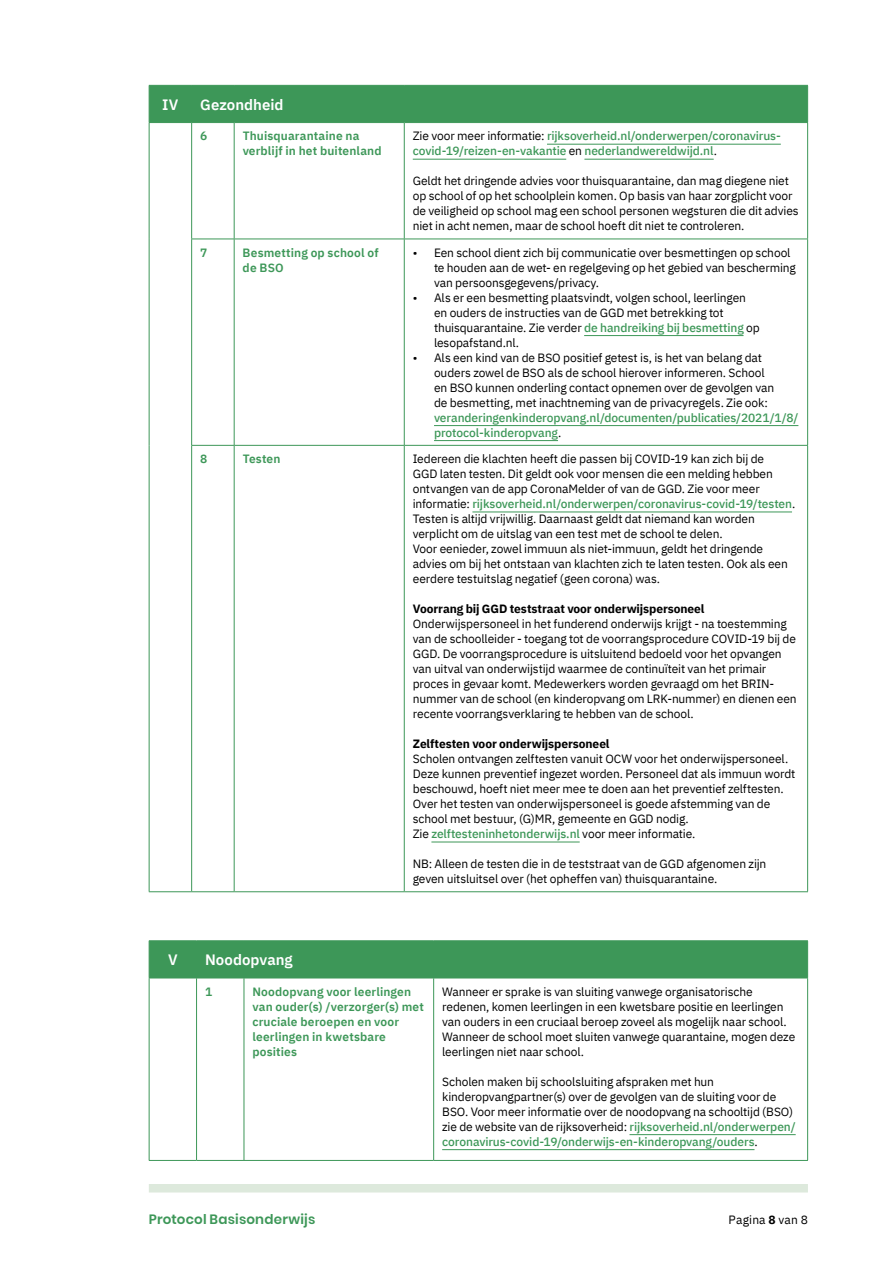
<style>
.page{position:relative;width:893px;height:1263px;background:#fff}
.page>*{position:absolute;margin:0;border:0;box-sizing:border-box;transform-origin:0 0}
.t1{font:600 15px "IBM Plex Sans";color:#fff}
.t2{font:600 13.5px "Poppins";letter-spacing:.015em;color:#3d9758}
.t3{font:12px/15px "IBM Plex Sans";letter-spacing:-.01em;color:#000}
.t4{font:500 12px/15px "IBM Plex Sans";letter-spacing:-.01em;color:#3d9758}
.t5{font:600 12px/15px "IBM Plex Sans";letter-spacing:.01em;color:#3d9758}
.t6{font:700 12px "IBM Plex Sans";letter-spacing:-.01em;color:#000}
.t7{font:12px "IBM Plex Sans";letter-spacing:.01em;color:#000}
.s1{font-weight:400;color:#000}
.s2{font-weight:500;color:#3d9758}
.s3{font-weight:700}
</style>
<div class="page">
<div style="left:149px;top:1184px;width:659px;height:8px;background:#dde9dc"></div>
<div style="left:150px;top:86px;width:657px;height:36px;background:#3d9758"></div>
<svg style="left:192px;top:123px;width:615px;height:768px"></svg>
<hr style="left:149px;top:85px;width:43px;height:1px;background:#3d9758">
<hr style="left:149px;top:86px;width:1px;height:36px;background:#3d9758">
<hr style="left:192px;top:85px;width:42px;height:1px;background:#3d9758">
<hr style="left:191px;top:86px;width:1px;height:36px;background:#3d9758">
<hr style="left:234px;top:85px;width:170px;height:1px;background:#3d9758">
<hr style="left:404px;top:85px;width:404px;height:1px;background:#3d9758">
<hr style="left:807px;top:86px;width:1px;height:36px;background:#3d9758">
<hr style="left:149px;top:122px;width:43px;height:1px;background:#3d9758">
<hr style="left:149px;top:891px;width:43px;height:1px;background:#3d9758">
<hr style="left:149px;top:123px;width:1px;height:116px;background:#3d9758">
<hr style="left:149px;top:239px;width:1px;height:206px;background:#3d9758">
<hr style="left:149px;top:445px;width:1px;height:446px;background:#3d9758">
<hr style="left:192px;top:122px;width:42px;height:1px;background:#3d9758">
<hr style="left:191px;top:123px;width:1px;height:116px;background:#3d9758">
<hr style="left:234px;top:122px;width:170px;height:1px;background:#3d9758">
<hr style="left:234px;top:123px;width:1px;height:116px;background:#3d9758">
<hr style="left:404px;top:122px;width:404px;height:1px;background:#3d9758">
<hr style="left:404px;top:123px;width:1px;height:116px;background:#3d9758">
<hr style="left:807px;top:123px;width:1px;height:116px;background:#3d9758">
<hr style="left:191px;top:239px;width:43px;height:1px;background:#3d9758">
<hr style="left:191px;top:239px;width:1px;height:206px;background:#3d9758">
<hr style="left:234px;top:239px;width:170px;height:1px;background:#3d9758">
<hr style="left:234px;top:239px;width:1px;height:206px;background:#3d9758">
<hr style="left:404px;top:239px;width:404px;height:1px;background:#3d9758">
<hr style="left:404px;top:239px;width:1px;height:206px;background:#3d9758">
<hr style="left:807px;top:239px;width:1px;height:206px;background:#3d9758">
<hr style="left:191px;top:445px;width:43px;height:1px;background:#3d9758">
<hr style="left:191px;top:446px;width:1px;height:445px;background:#3d9758">
<hr style="left:234px;top:445px;width:170px;height:1px;background:#3d9758">
<hr style="left:234px;top:446px;width:1px;height:445px;background:#3d9758">
<hr style="left:404px;top:445px;width:404px;height:1px;background:#3d9758">
<hr style="left:404px;top:446px;width:1px;height:445px;background:#3d9758">
<hr style="left:807px;top:446px;width:1px;height:445px;background:#3d9758">
<hr style="left:192px;top:891px;width:42px;height:1px;background:#3d9758">
<hr style="left:234px;top:891px;width:170px;height:1px;background:#3d9758">
<hr style="left:404px;top:891px;width:404px;height:1px;background:#3d9758">
<hr style="left:547px;top:144px;width:234px;height:1px;background:#3d9758">
<hr style="left:413px;top:159px;width:153px;height:1px;background:#3d9758">
<hr style="left:584px;top:159px;width:130px;height:1px;background:#3d9758">
<hr style="left:584px;top:335px;width:159px;height:1px;background:#3d9758">
<hr style="left:434px;top:425px;width:364px;height:1px;background:#3d9758">
<hr style="left:434px;top:440px;width:124px;height:1px;background:#3d9758">
<hr style="left:472px;top:511px;width:320px;height:1px;background:#3d9758">
<hr style="left:431px;top:841px;width:149px;height:1px;background:#3d9758">
<div style="left:150px;top:941px;width:657px;height:37px;background:#3d9758"></div>
<hr style="left:149px;top:940px;width:48px;height:1px;background:#3d9758">
<hr style="left:149px;top:941px;width:1px;height:37px;background:#3d9758">
<hr style="left:197px;top:940px;width:47px;height:1px;background:#3d9758">
<hr style="left:196px;top:941px;width:1px;height:37px;background:#3d9758">
<hr style="left:244px;top:940px;width:190px;height:1px;background:#3d9758">
<hr style="left:434px;top:940px;width:374px;height:1px;background:#3d9758">
<hr style="left:807px;top:941px;width:1px;height:37px;background:#3d9758">
<hr style="left:149px;top:978px;width:48px;height:1px;background:#3d9758">
<hr style="left:149px;top:978px;width:1px;height:182px;background:#3d9758">
<hr style="left:149px;top:1160px;width:48px;height:1px;background:#3d9758">
<hr style="left:197px;top:978px;width:47px;height:1px;background:#3d9758">
<hr style="left:196px;top:978px;width:1px;height:182px;background:#3d9758">
<hr style="left:244px;top:978px;width:190px;height:1px;background:#3d9758">
<hr style="left:244px;top:978px;width:1px;height:182px;background:#3d9758">
<hr style="left:434px;top:978px;width:374px;height:1px;background:#3d9758">
<hr style="left:433px;top:978px;width:1px;height:182px;background:#3d9758">
<hr style="left:807px;top:978px;width:1px;height:182px;background:#3d9758">
<hr style="left:197px;top:1160px;width:47px;height:1px;background:#3d9758">
<hr style="left:244px;top:1160px;width:190px;height:1px;background:#3d9758">
<hr style="left:434px;top:1160px;width:374px;height:1px;background:#3d9758">
<hr style="left:629px;top:1134px;width:167px;height:1px;background:#3d9758">
<hr style="left:442px;top:1149px;width:312px;height:1px;background:#3d9758">
<p class="t1" style="left:162px;top:93px;width:18px">IV</p>
<p class="t1" style="left:200px;top:93px;width:85px">Gezondheid</p>
<p class="t5" style="left:200px;top:128px;width:9px">6</p>
<p class="t5" style="left:243px;top:128px;width:140px">Thuisquarantaine na verblijf in het buitenland</p>
<p class="t4" style="left:413px;top:128px;width:370px"><span class="s1">Zie voor meer informatie:</span> rijksoverheid.nl/onderwerpen/coronavirus&shy;covid-19/reizen-en-vakantie <span class="s1">en</span> nederlandwereldwijd.nl<span class="s1">.</span></p>
<p class="t3" style="left:413px;top:173px;width:388px">Geldt het dringende advies voor thuisquarantaine, dan mag diegene niet op school of op het schoolplein komen. Op basis van haar zorgplicht voor de veiligheid op school mag een school personen wegsturen die dit advies niet in acht nemen, maar de school hoeft dit niet te controleren.</p>
<p class="t5" style="left:200px;top:244px;width:9px">7</p>
<p class="t5" style="left:243px;top:244px;width:137px">Besmetting op school of de BSO</p>
<p class="t3" style="left:434px;top:244px;width:363px;text-indent:-21px">• Een school dient zich bij communicatie over besmettingen op school te houden aan de wet- en regelgeving op het gebied van bescherming van persoonsgegevens/privacy.</p>
<p class="t3" style="left:434px;top:289px;width:327px;text-indent:-21px">• Als er een besmetting plaatsvindt, volgen school, leerlingen en ouders de instructies van de GGD met betrekking tot thuisquarantaine. Zie verder <span class="s2">de handreiking bij besmetting</span> op lesopafstand.nl.</p>
<p class="t3" style="left:434px;top:349px;width:342px;text-indent:-21px">• Als een kind van de BSO positief getest is, is het van belang dat ouders zowel de BSO als de school hierover informeren. School en BSO kunnen onderling contact opnemen over de gevolgen van de besmetting, met inachtneming van de privacyregels. Zie ook:</p>
<p class="t4" style="left:434px;top:409px;width:366px">veranderingenkinderopvang.nl/documenten/publicaties/2021/1/8/ protocol-kinderopvang<span class="s1">.</span></p>
<p class="t5" style="left:200px;top:450px;width:9px">8</p>
<p class="t5" style="left:243px;top:450px;width:39px">Testen</p>
<p class="t3" style="left:413px;top:450px;width:384px">Iedereen die klachten heeft die passen bij COVID-19 kan zich bij de<br>GGD laten testen. Dit geldt ook voor mensen die een melding hebben ontvangen van de app CoronaMelder of van de GGD. Zie voor meer informatie: <span class="s2">rijksoverheid.nl/onderwerpen/coronavirus-covid-19/testen</span>.<br>Testen is altijd vrijwillig. Daarnaast geldt dat niemand kan worden verplicht om de uitslag van een test met de school te delen.<br>Voor eenieder, zowel immuun als niet-immuun, geldt het dringende advies om bij het ontstaan van klachten zich te laten testen. Ook als een eerdere testuitslag negatief (geen corona) was.</p>
<p class="t6" style="left:413px;top:599px;width:293px">Voorrang bij GGD teststraat voor onderwijspersoneel</p>
<p class="t3" style="left:413px;top:615px;width:385px">Onderwijspersoneel in het funderend onderwijs krijgt - na toestemming van de schoolleider - toegang tot de voorrangsprocedure COVID-19 bij de GGD. De voorrangsprocedure is uitsluitend bedoeld voor het opvangen van uitval van onderwijstijd waarmee de continuïteit van het primair proces in gevaar komt. Medewerkers worden gevraagd om het BRIN&shy;nummer van de school (en kinderopvang om LRK-nummer) en dienen een recente voorrangsverklaring te hebben van de school.</p>
<p class="t6" style="left:413px;top:734px;width:198px">Zelftesten voor onderwijspersoneel</p>
<p class="t3" style="left:413px;top:750px;width:384px">Scholen ontvangen zelftesten vanuit OCW voor het onderwijspersoneel.<br>Deze kunnen preventief ingezet worden. Personeel dat als immuun wordt beschouwd, hoeft niet meer mee te doen aan het preventief zelftesten.<br>Over het testen van onderwijspersoneel is goede afstemming van de school met bestuur, (G)MR, gemeente en GGD nodig.<br>Zie <span class="s2">zelftesteninhetonderwijs.nl</span> voor meer informatie.</p>
<p class="t3" style="left:413px;top:855px;width:355px">NB: Alleen de testen die in de teststraat van de GGD afgenomen zijn geven uitsluitsel over (het opheffen van) thuisquarantaine.</p>
<p class="t1" style="left:168px;top:948px;width:11px">V</p>
<p class="t1" style="left:205px;top:948px;width:89px">Noodopvang</p>
<p class="t5" style="left:205px;top:983px;width:9px">1</p>
<p class="t5" style="left:252px;top:983px;width:173px">Noodopvang voor leerlingen van ouder(s) /verzorger(s) met cruciale beroepen en voor leerlingen in kwetsbare posities</p>
<p class="t3" style="left:442px;top:983px;width:355px">Wanneer er sprake is van sluiting vanwege organisatorische redenen, komen leerlingen in een kwetsbare positie en leerlingen van ouders in een cruciaal beroep zoveel als mogelijk naar school.<br>Wanneer de school moet sluiten vanwege quarantaine, mogen deze leerlingen niet naar school.</p>
<p class="t3" style="left:442px;top:1073px;width:355px">Scholen maken bij schoolsluiting afspraken met hun kinderopvangpartner(s) over de gevolgen van de sluiting voor de BSO. Voor meer informatie over de noodopvang na schooltijd (BSO) zie de website van de rijksoverheid: <span class="s2">rijksoverheid.nl/onderwerpen/ coronavirus-covid-19/onderwijs-en-kinderopvang/ouders</span>.</p>
<p class="t2" style="left:149px;top:1211px;width:168px">Protocol Basisonderwijs</p>
<p class="t7" style="left:729px;top:1210px;width:81px">Pagina <span class="s3">8</span> van 8</p>
</div>
